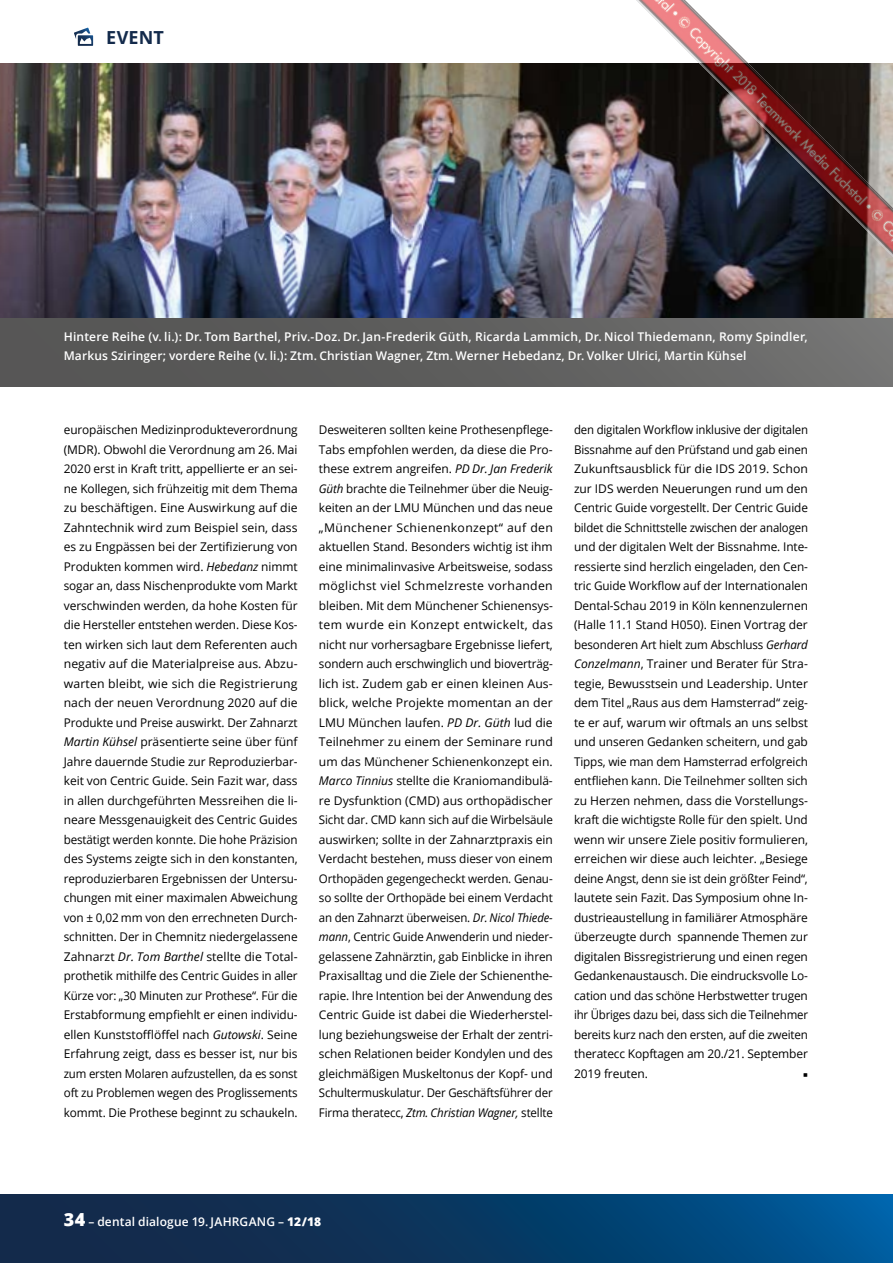
<style>
.page{position:relative;width:893px;height:1263px;background:#fff}
.page>*{position:absolute;margin:0;border:0;box-sizing:border-box;transform-origin:0 0}
.t1{font:700 18px "Open Sans";letter-spacing:.005em;color:#132a4b}
.t2{font:12px/19.5px "Open Sans";letter-spacing:-.01em;color:#000;text-align:justify}
.t3{font:12px/19.5px "Open Sans";letter-spacing:-.01em;color:#000;text-align:justify;scale:.95 1}
.t4{font:600 12px/19.5px "Open Sans";letter-spacing:.01em;color:#fff}
.t5{font:12px "Entypo";color:#000}
.s1{font-style:italic}
.s2{font-weight:800;font-size:18px}
.s3{font-weight:800}
</style>
<div class="page">
<svg style="left:0;top:1195px;width:893px;height:68px;background:#093a66"></svg>
<svg style="left:74px;top:28px;width:19px;height:18px"></svg>
<img style="left:0;top:64px;width:556px;height:255px">
<div style="left:0;top:319px;width:893px;height:68px;background:linear-gradient(to right,#515150,#70706f)"></div>
<img style="left:556px;top:0;width:337px;height:337px">
<h1 class="t1" style="left:106px;top:24px;width:59px">EVENT</h1>
<p class="t4" style="left:64px;top:326px;width:746px">Hintere Reihe (v. li.): Dr. Tom Barthel, Priv.-Doz. Dr. Jan-Frederik Güth, Ricarda Lammich, Dr. Nicol Thiedemann, Romy Spindler,<br>Markus Sziringer; vordere Reihe (v. li.): Ztm. Christian Wagner, Ztm. Werner Hebedanz, Dr. Volker Ulrici, Martin Kühsel</p>
<p class="t2" style="left:64px;top:420px;width:235px">europäischen Medizinprodukteverordnung (MDR). Obwohl die Verordnung am 26. Mai 2020 erst in Kraft tritt, appellierte er an sei&shy;ne Kollegen, sich frühzeitig mit dem Thema zu beschäftigen. Eine Auswirkung auf die Zahntechnik wird zum Beispiel sein, dass es zu Engpässen bei der Zertifizierung von Produkten kommen wird. <span class="s1">Hebedanz</span> nimmt sogar an, dass Nischenprodukte vom Markt verschwinden werden, da hohe Kosten für die Hersteller entstehen werden. Diese Kos&shy;ten wirken sich laut dem Referenten auch negativ auf die Materialpreise aus. Abzu&shy;warten bleibt, wie sich die Registrierung nach der neuen Verordnung 2020 auf die Produkte und Preise auswirkt. Der Zahnarzt <span class="s1">Martin Kühsel</span> präsentierte seine über fünf Jahre dauernde Studie zur Reproduzierbar&shy;keit von Centric Guide. Sein Fazit war, dass in allen durchgeführten Messreihen die li&shy;neare Messgenauigkeit des Centric Guides bestätigt werden konnte. Die hohe Präzision des Systems zeigte sich in den konstanten, reproduzierbaren Ergebnissen der Untersu&shy;chungen mit einer maximalen Abweichung von ± 0,02 mm von den errechneten Durch&shy;schnitten. Der in Chemnitz niedergelassene Zahnarzt <span class="s1">Dr. Tom Barthel</span> stellte die Total&shy;prothetik mithilfe des Centric Guides in aller Kürze vor: „30 Minuten zur Prothese“. Für die Erstabformung empfiehlt er einen individu&shy;ellen Kunststofflöffel nach <span class="s1">Gutowski</span>. Seine Erfahrung zeigt, dass es besser ist, nur bis zum ersten Molaren aufzustellen, da es sonst oft zu Problemen wegen des Proglissements kommt. Die Prothese beginnt zu schaukeln.</p>
<p class="t2" style="left:319px;top:420px;width:235px">Desweiteren sollten keine Prothesenpflege-Tabs empfohlen werden, da diese die Pro&shy;these extrem angreifen. <span class="s1">PD Dr. Jan Frederik Güth</span> brachte die Teilnehmer über die Neuig&shy;keiten an der LMU München und das neue „Münchener Schienenkonzept“ auf den aktuellen Stand. Besonders wichtig ist ihm eine minimalinvasive Arbeitsweise, sodass möglichst viel Schmelzreste vorhanden bleiben. Mit dem Münchener Schienensys&shy;tem wurde ein Konzept entwickelt, das nicht nur vorhersagbare Ergebnisse liefert, sondern auch erschwinglich und bioverträg&shy;lich ist. Zudem gab er einen kleinen Aus&shy;blick, welche Projekte momentan an der LMU München laufen. <span class="s1">PD Dr. Güth</span> lud die Teilnehmer zu einem der Seminare rund um das Münchener Schienenkonzept ein.<br><span class="s1">Marco Tinnius</span> stellte die Kraniomandibulä&shy;re Dysfunktion (CMD) aus orthopädischer Sicht dar. CMD kann sich auf die Wirbelsäule auswirken; sollte in der Zahnarztpraxis ein Verdacht bestehen, muss dieser von einem Orthopäden gegengecheckt werden. Genau&shy;so sollte der Orthopäde bei einem Verdacht an den Zahnarzt überweisen. <span class="s1">Dr. Nicol Thiede&shy;mann</span>, Centric Guide Anwenderin und nieder&shy;gelassene Zahnärztin, gab Einblicke in ihren Praxisalltag und die Ziele der Schienenthe&shy;rapie. Ihre Intention bei der Anwendung des Centric Guide ist dabei die Wiederherstel&shy;lung beziehungsweise der Erhalt der zentri&shy;schen Relationen beider Kondylen und des gleichmäßigen Muskeltonus der Kopf- und Schultermuskulatur. Der Geschäftsführer der Firma theratecc, <span class="s1">Ztm. Christian Wagner,</span> stellte</p>
<p class="t3" style="left:574px;top:420px;width:248px">den digitalen Workflow inklusive der digitalen Bissnahme auf den Prüfstand und gab einen Zukunftsausblick für die IDS 2019. Schon zur IDS werden Neuerungen rund um den Centric Guide vorgestellt. Der Centric Guide bildet die Schnittstelle zwischen der analogen und der digitalen Welt der Bissnahme. Inte&shy;ressierte sind herzlich eingeladen, den Cen&shy;tric Guide Workflow auf der Internationalen Dental-Schau 2019 in Köln kennenzulernen (Halle 11.1 Stand H050). Einen Vortrag der besonderen Art hielt zum Abschluss <span class="s1">Gerhard Conzelmann</span>, Trainer und Berater für Stra&shy;tegie, Bewusstsein und Leadership. Unter dem Titel „Raus aus dem Hamsterrad“ zeig&shy;te er auf, warum wir oftmals an uns selbst und unseren Gedanken scheitern, und gab Tipps, wie man dem Hamsterrad erfolgreich entfliehen kann. Die Teilnehmer sollten sich zu Herzen nehmen, dass die Vorstellungs&shy;kraft die wichtigste Rolle für den spielt. Und wenn wir unsere Ziele positiv formulieren, erreichen wir diese auch leichter. „Besiege deine Angst, denn sie ist dein größter Feind“, lautete sein Fazit. Das Symposium ohne In&shy;dustrieaustellung in familiärer Atmosphäre überzeugte durch spannende Themen zur digitalen Bissregistrierung und einen regen Gedankenaustausch. Die eindrucksvolle Lo&shy;cation und das schöne Herbstwetter trugen ihr Übriges dazu bei, dass sich die Teilnehmer bereits kurz nach den ersten, auf die zweiten theratecc Kopftagen am 20./21. September 2019 freuten.</p>
<p class="t5" style="left:803px;top:1067px;width:6px">■</p>
<p class="t4" style="left:64px;top:1211px;width:259px"><span class="s2">34</span> – dental dialogue 19. JAHRGANG – <span class="s3">12/18</span></p>
</div>
